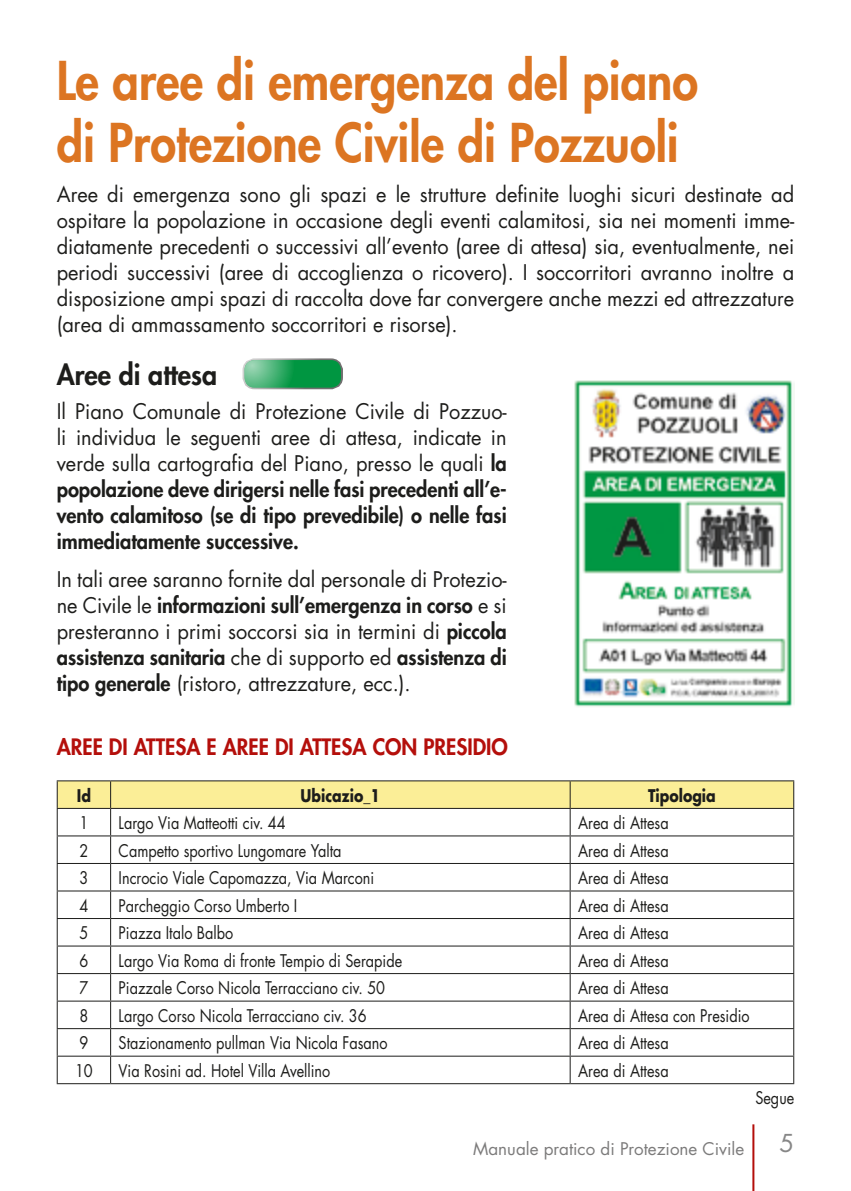
<style>
.page{position:relative;width:851px;height:1191px;background:#fff}
.page>*{position:absolute;margin:0;border:0;box-sizing:border-box;transform-origin:0 0}
.t1{font:800 52px/62px "Futura Std";color:#dc7522;scale:.9 1}
.t2{font:800 28px "Futura Std";color:#1d1d1b;scale:.95 1}
.t3{font:24px "Futura Std";color:#878787}
.t4{font:800 22px "Futura Std";color:#b40f0b;scale:.95 1}
.t5{font:21px/26px "Futura Std";color:#1d1d1b;text-align:justify;scale:.95 1}
.t6{font:17px "Futura Std";color:#1d1d1b;scale:.85 1}
.t7{font:17px "Futura Std";color:#7c7b7b}
.t8{font:700 17px "Futura Std";color:#1d1d1b;scale:.83 1}
.s1{font-weight:800}
</style>
<div class="page">
<div style="left:242px;top:358px;width:101px;height:31px;border:4px solid #fff;border-radius:10px"></div>
<div style="left:244px;top:360px;width:97px;height:27px;background:#009641;border-radius:10px"></div>
<svg style="left:244px;top:360px;width:50px;height:27px"></svg>
<img style="left:574px;top:380px;width:220px;height:327px">
<hr style="left:57px;top:780px;width:54px;height:1px;background:#1d1d1b">
<hr style="left:111px;top:780px;width:459px;height:1px;background:#1d1d1b">
<hr style="left:570px;top:780px;width:224px;height:1px;background:#1d1d1b">
<svg style="left:57px;top:781px;width:737px;height:302px"></svg>
<hr style="left:57px;top:1083px;width:54px;height:1px;background:#1d1d1b">
<hr style="left:111px;top:1083px;width:459px;height:1px;background:#1d1d1b">
<hr style="left:570px;top:1083px;width:224px;height:1px;background:#1d1d1b">
<hr style="left:752px;top:1124px;width:2px;height:67px;background:#b40f0b">
<h1 class="t1" style="left:57px;top:49px;width:714px">Le aree di emergenza del piano di Protezione Civile di Pozzuoli</h1>
<p class="t5" style="left:57px;top:182px;width:777px">Aree di emergenza sono gli spazi e le strutture definite luoghi sicuri destinate ad ospitare la popolazione in occasione degli eventi calamitosi, sia nei momenti imme&shy;diatamente precedenti o successivi all’evento (aree di attesa) sia, eventualmente, nei periodi successivi (aree di accoglienza o ricovero). I soccorritori avranno inoltre a disposizione ampi spazi di raccolta dove far convergere anche mezzi ed attrezzature (area di ammassamento soccorritori e risorse).</p>
<h2 class="t2" style="left:57px;top:357px;width:170px">Aree di attesa</h2>
<p class="t5" style="left:57px;top:399px;width:475px">Il Piano Comunale di Protezione Civile di Pozzuo&shy;li individua le seguenti aree di attesa, indicate in verde sulla cartografia del Piano, presso le quali <span class="s1">la popolazione deve dirigersi nelle fasi precedenti all’e&shy;vento calamitoso (se di tipo prevedibile) o nelle fasi immediatamente successive.</span></p>
<p class="t5" style="left:57px;top:566px;width:475px">In tali aree saranno fornite dal personale di Protezio&shy;ne Civile le <span class="s1">informazioni sull’emergenza in corso</span> e si presteranno i primi soccorsi sia in termini di <span class="s1">piccola assistenza sanitaria</span> che di supporto ed <span class="s1">assistenza di tipo generale</span> (ristoro, attrezzature, ecc.).</p>
<p class="t4" style="left:57px;top:733px;width:476px">AREE DI ATTESA E AREE DI ATTESA CON PRESIDIO</p>
<p class="t8" style="left:77px;top:784px;width:19px">Id</p>
<p class="t8" style="left:300px;top:784px;width:97px">Ubicazio_1</p>
<p class="t8" style="left:648px;top:784px;width:83px">Tipologia</p>
<p class="t6" style="left:79px;top:812px;width:12px">1</p>
<p class="t6" style="left:119px;top:812px;width:198px">Largo Via Matteotti civ. 44</p>
<p class="t6" style="left:578px;top:812px;width:108px">Area di Attesa</p>
<p class="t6" style="left:79px;top:839px;width:12px">2</p>
<p class="t6" style="left:119px;top:839px;width:264px">Campetto sportivo Lungomare Yalta</p>
<p class="t6" style="left:578px;top:839px;width:108px">Area di Attesa</p>
<p class="t6" style="left:79px;top:867px;width:12px">3</p>
<p class="t6" style="left:119px;top:867px;width:302px">Incrocio Viale Capomazza, Via Marconi</p>
<p class="t6" style="left:578px;top:867px;width:108px">Area di Attesa</p>
<p class="t6" style="left:79px;top:894px;width:12px">4</p>
<p class="t6" style="left:119px;top:894px;width:212px">Parcheggio Corso Umberto I</p>
<p class="t6" style="left:578px;top:894px;width:108px">Area di Attesa</p>
<p class="t6" style="left:79px;top:922px;width:12px">5</p>
<p class="t6" style="left:119px;top:922px;width:136px">Piazza Italo Balbo</p>
<p class="t6" style="left:578px;top:922px;width:108px">Area di Attesa</p>
<p class="t6" style="left:79px;top:949px;width:12px">6</p>
<p class="t6" style="left:119px;top:949px;width:335px">Largo Via Roma di fronte Tempio di Serapide</p>
<p class="t6" style="left:578px;top:949px;width:108px">Area di Attesa</p>
<p class="t6" style="left:79px;top:977px;width:12px">7</p>
<p class="t6" style="left:119px;top:977px;width:315px">Piazzale Corso Nicola Terracciano civ. 50</p>
<p class="t6" style="left:578px;top:977px;width:108px">Area di Attesa</p>
<p class="t6" style="left:79px;top:1004px;width:12px">8</p>
<p class="t6" style="left:119px;top:1004px;width:293px">Largo Corso Nicola Terracciano civ. 36</p>
<p class="t6" style="left:578px;top:1004px;width:203px">Area di Attesa con Presidio</p>
<p class="t6" style="left:79px;top:1032px;width:12px">9</p>
<p class="t6" style="left:119px;top:1032px;width:318px">Stazionamento pullman Via Nicola Fasano</p>
<p class="t6" style="left:578px;top:1032px;width:108px">Area di Attesa</p>
<p class="t6" style="left:75px;top:1059px;width:22px">10</p>
<p class="t6" style="left:119px;top:1059px;width:250px">Via Rosini ad. Hotel Villa Avellino</p>
<p class="t6" style="left:578px;top:1059px;width:108px">Area di Attesa</p>
<p class="t6" style="left:755px;top:1087px;width:47px">Segue</p>
<p class="t7" style="left:473px;top:1137px;width:272px">Manuale pratico di Protezione Civile</p>
<p class="t3" style="left:779px;top:1127px;width:16px">5</p>
</div>
